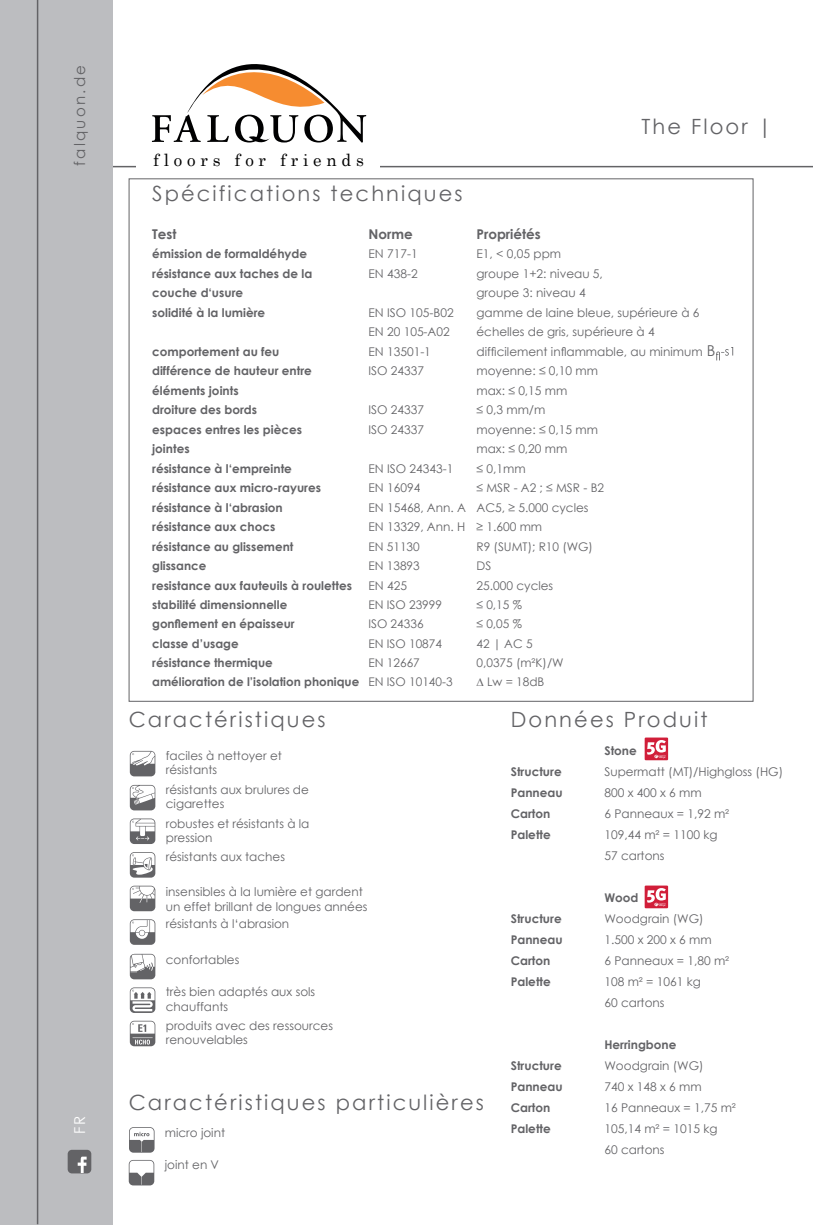
<style>
.page{position:relative;width:813px;height:1225px;background:#fff}
.page>*{position:absolute;margin:0;border:0;box-sizing:border-box;transform-origin:0 0}
.t1{font:21px "Century Gothic";letter-spacing:.1em;color:#636366}
.t2{font:16.95px "Century";letter-spacing:.285em;color:#000001}
.t3{font:15px "Century Gothic";letter-spacing:.15em;color:#636366}
.t4{font:15px "Century Gothic";color:#fff}
.t5{font:700 13.5px "Century Gothic";color:#636366}
.t6{font:12px/14.4px "Century Gothic";color:#636366}
.t7{font:700 12px "Century Gothic";color:#636366}
.t8{font:700 11.85px "Century Gothic";color:#636366}
.t9{font:11.85px "Century Gothic";color:#636366}
.s1{font-weight:400}
</style>
<div class="page">
<hr style="left:0;top:166px;width:812px;height:1px;background:#636366">
<div style="left:136px;top:30px;width:243px;height:149px;background:#fff"></div>
<div style="left:0;top:0;width:113px;height:1225px;background:#bcbdc0"></div>
<hr style="left:37px;top:0;width:1px;height:1224px;background:#636366">
<div style="left:68px;top:1149px;width:23px;height:24px;background:#636366;border-radius:4px"></div>
<svg style="left:78px;top:1156px;width:9px;height:17px"></svg>
<svg style="left:716px;top:347px;width:16px;height:13px"></svg>
<svg style="left:130px;top:751px;width:25px;height:25px"></svg>
<svg style="left:130px;top:785px;width:25px;height:25px"></svg>
<svg style="left:130px;top:818px;width:25px;height:26px"></svg>
<svg style="left:130px;top:885px;width:25px;height:26px"></svg>
<svg style="left:130px;top:919px;width:25px;height:26px"></svg>
<svg style="left:130px;top:1020px;width:25px;height:26px"></svg>
<svg style="left:130px;top:954px;width:25px;height:25px"></svg>
<svg style="left:130px;top:852px;width:25px;height:25px"></svg>
<svg style="left:130px;top:987px;width:25px;height:26px"></svg>
<svg style="left:152px;top:64px;width:214px;height:79px"></svg>
<svg style="left:644px;top:737px;width:23px;height:23px"></svg>
<svg style="left:646px;top:740px;width:19px;height:18px"></svg>
<svg style="left:644px;top:885px;width:23px;height:23px"></svg>
<svg style="left:646px;top:888px;width:19px;height:18px"></svg>
<svg style="left:129px;top:1127px;width:25px;height:25px"></svg>
<svg style="left:129px;top:1160px;width:25px;height:25px"></svg>
<p class="t3" style="left:69px;top:166px;width:102px;rotate:-90deg">falquon.de</p>
<p class="t4" style="left:69px;top:1133px;width:19px;rotate:-90deg">FR</p>
<h2 class="t2" style="left:153px;top:146px;width:212px">floors for friends</h2>
<h1 class="t1" style="left:152px;top:179px;width:312px">Spécifications techniques</h1>
<h1 class="t1" style="left:641px;top:112px;width:132px">The Floor |</h1>
<p class="t5" style="left:152px;top:224px;width:26px">Test</p>
<p class="t5" style="left:368px;top:224px;width:46px">Norme</p>
<p class="t5" style="left:476px;top:224px;width:66px">Propriétés</p>
<p class="t7" style="left:152px;top:245px;width:156px">émission de formaldéhyde</p>
<p class="t6" style="left:368px;top:247px;width:51px">EN 717-1</p>
<p class="t6" style="left:476px;top:247px;width:86px">E1, &lt; 0,05 ppm</p>
<p class="t7" style="left:152px;top:264px;width:162px">résistance aux taches de la</p>
<p class="t6" style="left:368px;top:266px;width:51px">EN 438-2</p>
<p class="t6" style="left:476px;top:266px;width:128px">groupe 1+2: niveau 5,</p>
<p class="t7" style="left:152px;top:284px;width:92px">couche d‘usure</p>
<p class="t6" style="left:476px;top:286px;width:111px">groupe 3: niveau 4</p>
<p class="t7" style="left:152px;top:303px;width:115px">solidité à la lumière</p>
<p class="t6" style="left:368px;top:305px;width:87px">EN ISO 105-B02</p>
<p class="t6" style="left:476px;top:305px;width:224px">gamme de laine bleue, supérieure à 6</p>
<p class="t6" style="left:368px;top:325px;width:83px">EN 20 105-A02</p>
<p class="t6" style="left:476px;top:325px;width:179px">échelles de gris, supérieure à 4</p>
<p class="t7" style="left:152px;top:342px;width:129px">comportement au feu</p>
<p class="t6" style="left:368px;top:344px;width:64px">EN 13501-1</p>
<p class="t6" style="left:476px;top:344px;width:227px">difficilement inflammable, au minimum</p>
<p class="t7" style="left:152px;top:362px;width:161px">différence de hauteur entre</p>
<p class="t6" style="left:368px;top:364px;width:57px">ISO 24337</p>
<p class="t6" style="left:476px;top:364px;width:123px">moyenne: ≤ 0,10 mm</p>
<p class="t7" style="left:152px;top:381px;width:88px">éléments joints</p>
<p class="t6" style="left:476px;top:383px;width:92px">max: ≤ 0,15 mm</p>
<p class="t7" style="left:152px;top:401px;width:106px">droiture des bords</p>
<p class="t6" style="left:368px;top:403px;width:57px">ISO 24337</p>
<p class="t6" style="left:476px;top:403px;width:70px">≤ 0,3 mm/m</p>
<p class="t7" style="left:152px;top:420px;width:151px">espaces entres les pièces</p>
<p class="t6" style="left:368px;top:422px;width:57px">ISO 24337</p>
<p class="t6" style="left:476px;top:422px;width:123px">moyenne: ≤ 0,15 mm</p>
<p class="t7" style="left:152px;top:440px;width:39px">jointes</p>
<p class="t6" style="left:476px;top:442px;width:92px">max: ≤ 0,20 mm</p>
<p class="t7" style="left:152px;top:459px;width:141px">résistance à l‘empreinte</p>
<p class="t6" style="left:368px;top:461px;width:86px">EN ISO 24343-1</p>
<p class="t6" style="left:476px;top:461px;width:51px">≤ 0,1mm</p>
<p class="t7" style="left:152px;top:479px;width:170px">résistance aux micro-rayures</p>
<p class="t6" style="left:368px;top:481px;width:53px">EN 16094</p>
<p class="t9" style="left:476px;top:480px;width:129px">≤MSR-A2;≤MSR-B2</p>
<p class="t7" style="left:152px;top:498px;width:132px">résistance à l‘abrasion</p>
<p class="t6" style="left:368px;top:500px;width:221px">EN 15468, Ann. A AC5, ≥ 5.000 cycles</p>
<p class="t7" style="left:152px;top:518px;width:125px">résistance aux chocs</p>
<p class="t6" style="left:368px;top:520px;width:175px">EN 13329, Ann. H ≥ 1.600 mm</p>
<p class="t8" style="left:152px;top:537px;width:143px">résistance au glissement</p>
<p class="t9" style="left:368px;top:538px;width:53px">EN 51130</p>
<p class="t9" style="left:476px;top:538px;width:118px">R9 (SUMT); R10 (WG)</p>
<p class="t8" style="left:152px;top:557px;width:56px">glissance</p>
<p class="t9" style="left:368px;top:558px;width:53px">EN 13893</p>
<p class="t9" style="left:476px;top:558px;width:16px">DS</p>
<p class="t7" style="left:152px;top:576px;width:201px">resistance aux fauteuils à roulettes</p>
<p class="t6" style="left:368px;top:578px;width:40px">EN 425</p>
<p class="t6" style="left:476px;top:578px;width:78px">25.000 cycles</p>
<p class="t8" style="left:152px;top:596px;width:136px">stabilité dimensionnelle</p>
<p class="t9" style="left:368px;top:596px;width:75px">EN ISO 23999</p>
<p class="t9" style="left:476px;top:596px;width:47px">≤ 0,15 %</p>
<p class="t8" style="left:152px;top:615px;width:144px">gonflement en épaisseur</p>
<p class="t9" style="left:368px;top:616px;width:57px">ISO 24336</p>
<p class="t9" style="left:476px;top:616px;width:47px">≤ 0,05 %</p>
<p class="t8" style="left:152px;top:634px;width:88px">classe d’usage</p>
<p class="t9" style="left:368px;top:635px;width:75px">EN ISO 10874</p>
<p class="t9" style="left:476px;top:635px;width:58px">42 | AC 5</p>
<p class="t8" style="left:152px;top:653px;width:122px">résistance thermique</p>
<p class="t9" style="left:368px;top:654px;width:53px">EN 12667</p>
<p class="t9" style="left:476px;top:654px;width:88px">0,0375 (m²K)/W</p>
<p class="t8" style="left:152px;top:673px;width:302px">amélioration de l’isolation phonique <span class="s1">EN ISO 10140-3</span></p>
<p class="t9" style="left:476px;top:674px;width:69px">∆ Lw = 18dB</p>
<p class="t3" style="left:706px;top:340px;width:10px">B</p>
<h1 class="t1" style="left:129px;top:705px;width:198px">Caractéristiques</h1>
<p class="t6" style="left:166px;top:748px;width:117px">faciles à nettoyer et résistants</p>
<p class="t6" style="left:166px;top:782px;width:145px">résistants aux brulures de cigarettes</p>
<p class="t6" style="left:166px;top:816px;width:145px">robustes et résistants à la pression</p>
<p class="t6" style="left:166px;top:849px;width:121px">résistants aux taches</p>
<p class="t6" style="left:166px;top:884px;width:203px">insensibles à la lumière et gardent un effet brillant de longues années</p>
<p class="t6" style="left:166px;top:916px;width:125px">résistants à l‘abrasion</p>
<p class="t6" style="left:166px;top:952px;width:75px">confortables</p>
<p class="t6" style="left:166px;top:984px;width:151px">très bien adaptés aux sols chauffants</p>
<p class="t6" style="left:166px;top:1018px;width:169px">produits avec des ressources renouvelables</p>
<h1 class="t1" style="left:129px;top:1088px;width:356px">Caractéristiques particulières</h1>
<p class="t6" style="left:165px;top:1125px;width:62px">micro joint</p>
<p class="t6" style="left:165px;top:1157px;width:56px">joint en V</p>
<h1 class="t1" style="left:510px;top:705px;width:198px">Données Produit</h1>
<p class="t7" style="left:604px;top:741px;width:34px">Stone</p>
<p class="t7" style="left:510px;top:762px;width:52px">Structure</p>
<p class="t6" style="left:604px;top:764px;width:180px">Supermatt (MT)/Highgloss (HG)</p>
<p class="t7" style="left:510px;top:783px;width:53px">Panneau</p>
<p class="t6" style="left:604px;top:785px;width:99px">800 x 400 x 6 mm</p>
<p class="t7" style="left:510px;top:804px;width:41px">Carton</p>
<p class="t6" style="left:604px;top:806px;width:126px">6 Panneaux = 1,92 m²</p>
<p class="t7" style="left:510px;top:825px;width:42px">Palette</p>
<p class="t6" style="left:604px;top:823px;width:115px;line-height:21px">109,44 m² = 1100 kg<br>57 cartons</p>
<p class="t7" style="left:604px;top:888px;width:36px">Wood</p>
<p class="t7" style="left:510px;top:909px;width:52px">Structure</p>
<p class="t6" style="left:604px;top:911px;width:101px">Woodgrain (WG)</p>
<p class="t7" style="left:510px;top:930px;width:53px">Panneau</p>
<p class="t6" style="left:604px;top:932px;width:109px">1.500 x 200 x 6 mm</p>
<p class="t7" style="left:510px;top:951px;width:41px">Carton</p>
<p class="t6" style="left:604px;top:953px;width:126px">6 Panneaux = 1,80 m²</p>
<p class="t7" style="left:510px;top:972px;width:42px">Palette</p>
<p class="t6" style="left:604px;top:970px;width:98px;line-height:21px">108 m² = 1061 kg<br>60 cartons</p>
<p class="t7" style="left:604px;top:1035px;width:73px">Herringbone</p>
<p class="t7" style="left:510px;top:1056px;width:52px">Structure</p>
<p class="t6" style="left:604px;top:1058px;width:101px">Woodgrain (WG)</p>
<p class="t7" style="left:510px;top:1077px;width:53px">Panneau</p>
<p class="t6" style="left:604px;top:1079px;width:99px">740 x 148 x 6 mm</p>
<p class="t7" style="left:510px;top:1098px;width:41px">Carton</p>
<p class="t6" style="left:604px;top:1100px;width:133px">16 Panneaux = 1,75 m²</p>
<p class="t7" style="left:510px;top:1119px;width:42px">Palette</p>
<p class="t6" style="left:604px;top:1117px;width:115px;line-height:21px">105,14 m² = 1015 kg<br>60 cartons</p>
</div>
